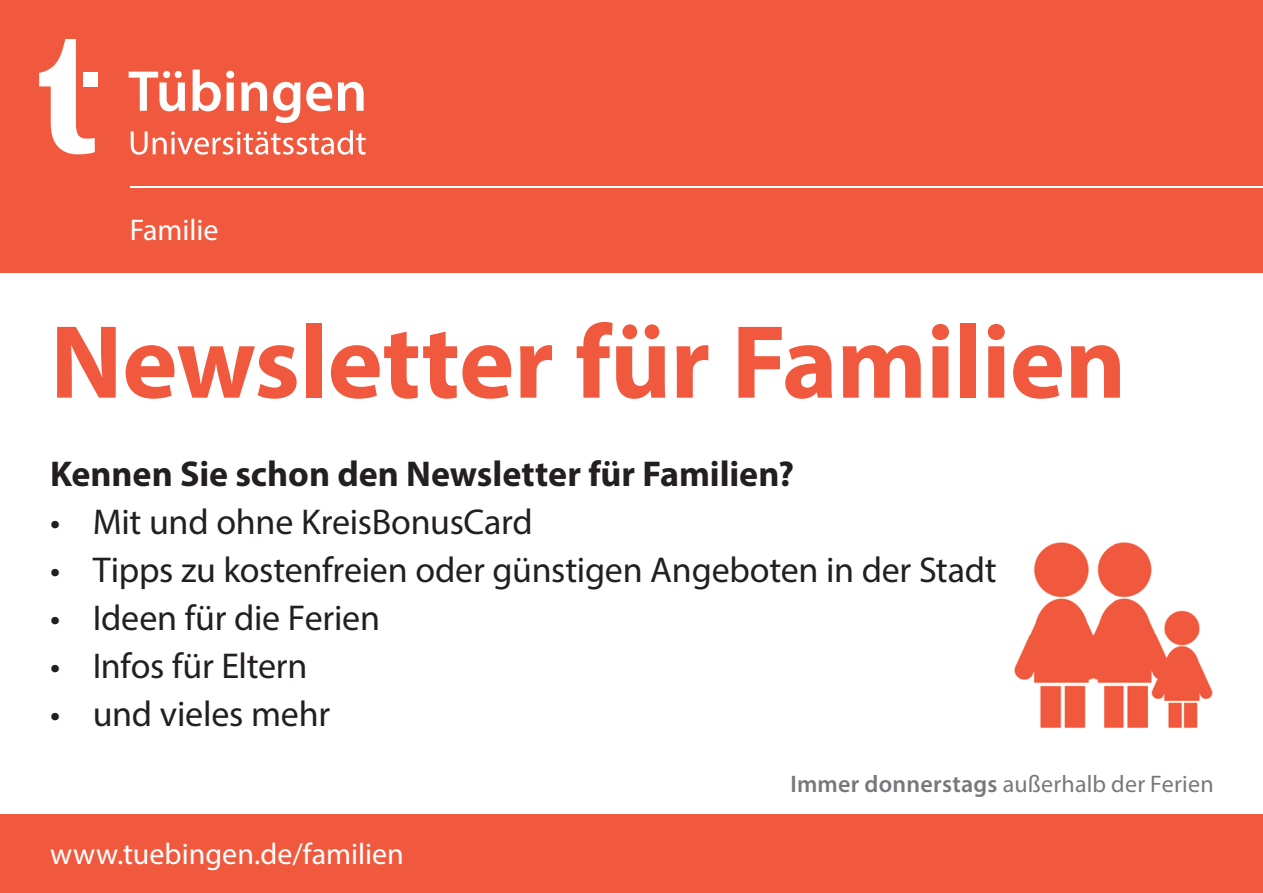
<style>
.page{position:relative;width:1263px;height:893px;background:#fff}
.page>*{position:absolute;margin:0;border:0;box-sizing:border-box;transform-origin:0 0}
.t1{font:700 105px "Myriad Pro";letter-spacing:-.01em;color:#f0593e}
.t2{font:36px "Myriad Pro";letter-spacing:-.005em;color:#231f20}
.t3{font:700 36px "Myriad Pro";color:#231f20}
.t4{font:30px "Myriad Pro";color:#fff}
.t5{font:24px "Myriad Pro";letter-spacing:.01em;color:#76787b}
.s1{font-weight:600}
</style>
<div class="page">
<div style="left:0;top:815px;width:1263px;height:78px;background:#f0593e"></div>
<div style="left:0;top:0;width:1263px;height:272px;background:#f0593e"></div>
<svg style="left:131px;top:130px;width:235px;height:25px"></svg>
<svg style="left:129px;top:70px;width:235px;height:53px"></svg>
<svg style="left:39px;top:39px;width:56px;height:115px"></svg>
<div style="left:83px;top:72px;width:15px;height:14px;background:#fff"></div>
<hr style="left:130px;top:186px;width:1133px;height:2px;background:#fff">
<img style="left:1014px;top:542px;width:199px;height:186px">
<p class="t4" style="left:130px;top:212px;width:90px">Familie</p>
<h1 class="t1" style="left:50px;top:294px;width:1078px">Newsletter für Familien</h1>
<p class="t3" style="left:50px;top:451px;width:745px">Kennen Sie schon den Newsletter für Familien?</p>
<p class="t2" style="left:50px;top:500px;width:484px">• Mit und ohne KreisBonusCard</p>
<p class="t2" style="left:50px;top:548px;width:948px">• Tipps zu kostenfreien oder günstigen Angeboten in der Stadt</p>
<p class="t2" style="left:50px;top:596px;width:331px">• Ideen für die Ferien</p>
<p class="t2" style="left:50px;top:644px;width:259px">• Infos für Eltern</p>
<p class="t2" style="left:50px;top:692px;width:281px">• und vieles mehr</p>
<p class="t4" style="left:50px;top:836px;width:355px">www.tuebingen.de/familien</p>
<p class="t5" style="left:790px;top:769px;width:425px"><span class="s1">Immer donnerstags</span> außerhalb der Ferien</p>
</div>
